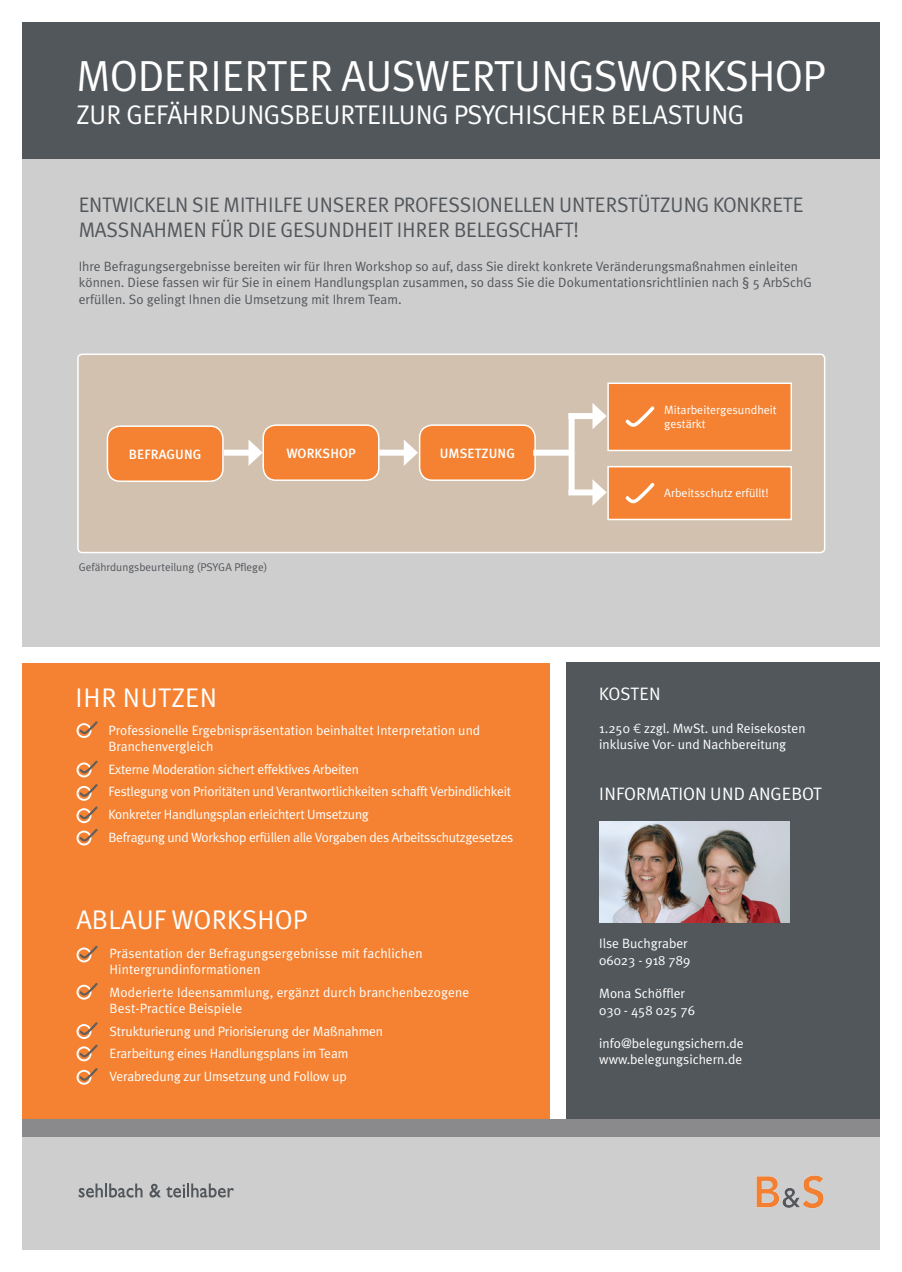
<style>
.page{position:relative;width:902px;height:1272px;background:#fff}
.page>*{position:absolute;margin:0;border:0;box-sizing:border-box;transform-origin:0 0}
.t1{font:43.5px "Meta Plus Normal";letter-spacing:-.02em;color:#fff}
.t2{font:27px "Meta Plus Normal";color:#fff}
.t3{font:27px "Meta Plus Normal";letter-spacing:.02em;color:#fff}
.t4{font:21px/25.2px "Meta Plus Normal";letter-spacing:-.01em;color:#52575b}
.t5{font:18px "Meta Plus Normal";color:#fff}
.t6{font:13.5px/16.2px "Meta Plus Normal";color:#fff}
.t7{font:13.5px/16.5px "Meta Plus Normal";color:#52575b}
.t8{font:13.5px "Meta Plus Normal";letter-spacing:-.02em;color:#fff}
.t9{font:500 13.5px "Meta Plus";letter-spacing:.005em;color:#fff}
.t10{font:12px/14.4px "Meta Plus Normal";color:#fff}
.Absatz_weiss{font:11.25px "Meta Plus Normal";color:#52575b}
.s1{font-family:"Whitney"}
</style>
<div class="page">
<div style="left:21px;top:4px;width:874px;height:156px;background:#52575b"></div>
<div style="left:6px;top:662px;width:543px;height:464px;background:#f48232"></div>
<div style="left:0;top:160px;width:901px;height:486px;background:#cfcecf"></div>
<div style="left:78px;top:354px;width:746px;height:198px;background:#d2c1ae;border-radius:4px"></div>
<div style="left:77px;top:353px;width:748px;height:200px;border:2px solid #fff;border-radius:4px"></div>
<div style="left:566px;top:662px;width:314px;height:543px;background:#52575b"></div>
<svg style="left:76px;top:721px;width:22px;height:17px"></svg>
<svg style="left:76px;top:945px;width:22px;height:17px"></svg>
<svg style="left:76px;top:983px;width:22px;height:16px"></svg>
<svg style="left:76px;top:1022px;width:22px;height:39px"></svg>
<svg style="left:76px;top:1068px;width:22px;height:16px"></svg>
<svg style="left:76px;top:760px;width:22px;height:17px"></svg>
<svg style="left:76px;top:784px;width:22px;height:61px"></svg>
<div style="left:107px;top:426px;width:116px;height:55px;background:#f48232;border-radius:13px"></div>
<div style="left:107px;top:425px;width:117px;height:57px;border:2px solid #fff;border-radius:13px"></div>
<div style="left:263px;top:425px;width:116px;height:55px;background:#f48232;border-radius:13px"></div>
<div style="left:262px;top:424px;width:117px;height:57px;border:2px solid #fff;border-radius:13px"></div>
<div style="left:419px;top:425px;width:116px;height:55px;background:#f48232;border-radius:13px"></div>
<div style="left:419px;top:424px;width:117px;height:57px;border:2px solid #fff;border-radius:13px"></div>
<div style="left:224px;top:449px;width:30px;height:6px;background:#fff"></div>
<svg style="left:248px;top:439px;width:15px;height:27px"></svg>
<div style="left:379px;top:449px;width:30px;height:6px;background:#fff"></div>
<svg style="left:404px;top:440px;width:14px;height:26px"></svg>
<div style="left:533px;top:449px;width:40px;height:6px;background:#fff"></div>
<div style="left:568px;top:413px;width:29px;height:6px;background:#fff"></div>
<svg style="left:592px;top:403px;width:14px;height:26px"></svg>
<div style="left:568px;top:489px;width:29px;height:6px;background:#fff"></div>
<svg style="left:592px;top:479px;width:14px;height:26px"></svg>
<div style="left:568px;top:413px;width:6px;height:81px;background:#fff"></div>
<div style="left:608px;top:466px;width:183px;height:53px;background:#f48232"></div>
<div style="left:607px;top:466px;width:185px;height:54px;border:2px solid #fff"></div>
<svg style="left:625px;top:482px;width:30px;height:21px"></svg>
<div style="left:608px;top:383px;width:183px;height:67px;background:#f48232"></div>
<div style="left:607px;top:382px;width:185px;height:69px;border:2px solid #fff"></div>
<svg style="left:625px;top:406px;width:30px;height:21px"></svg>
<img style="left:599px;top:821px;width:190px;height:101px">
<div style="left:4px;top:1120px;width:893px;height:151px;background:#cfcecf"></div>
<div style="left:0;top:1118px;width:901px;height:17px;background:#8a898c"></div>
<div style="left:0;top:0;width:901px;height:21px;background:#fff"></div>
<div style="left:0;top:1250px;width:901px;height:21px;background:#fff"></div>
<div style="left:0;top:0;width:21px;height:1271px;background:#fff"></div>
<div style="left:880px;top:0;width:21px;height:1271px;background:#fff"></div>
<svg style="left:79px;top:1183px;width:63px;height:14px"></svg>
<svg style="left:149px;top:1183px;width:85px;height:14px"></svg>
<img style="left:756px;top:1175px;width:68px;height:33px">
<p class="t1" style="left:77px;top:51px;width:750px">MODERIERTER AUSWERTUNGSWORKSHOP</p>
<p class="t2" style="left:77px;top:99px;width:669px">ZUR GEFÄHRDUNGSBEURTEILUNG PSYCHISCHER BELASTUNG</p>
<p class="t4" style="left:79px;top:192px;width:726px">ENTWICKELN SIE MITHILFE UNSERER PROFESSIONELLEN UNTERSTÜTZUNG KONKRETE<br>MASSNAHMEN FÜR DIE GESUNDHEIT IHRER BELEGSCHAFT!</p>
<p class="t7" style="left:79px;top:258px;width:734px">Ihre Befragungsergebnisse bereiten wir für Ihren Workshop so auf, dass Sie direkt konkrete Veränderungsmaßnahmen einleiten können. Diese fassen wir für Sie in einem Handlungsplan zusammen, so dass Sie die Dokumentationsrichtlinien nach § 5 ArbSchG erfüllen. So gelingt Ihnen die Umsetzung mit Ihrem Team.</p>
<p class="t9" style="left:129px;top:446px;width:74px">BEFRAGUNG</p>
<p class="t9" style="left:286px;top:445px;width:71px">WORKSHOP</p>
<p class="t9" style="left:440px;top:445px;width:77px">UMSETZUNG</p>
<p class="Absatz_weiss" style="left:79px;top:560px;width:190px">Gefährdungsbeurteilung (PSYGA Pflege)</p>
<p class="t3" style="left:75px;top:681px;width:143px">IHR NUTZEN</p>
<p class="t6" style="left:108px;top:722px;width:373px">Professionelle Ergebnispräsentation beinhaltet Interpretation und<br>Branchenvergleich</p>
<p class="t8" style="left:108px;top:761px;width:252px">Externe Moderation sichert effektives Arbeiten</p>
<p class="t8" style="left:108px;top:783px;width:404px">Festlegung von Prioritäten und Verantwortlichkeiten schafft Verbindlichkeit</p>
<p class="t8" style="left:108px;top:806px;width:262px">Konkreter Handlungsplan erleichtert Umsetzung</p>
<p class="t8" style="left:108px;top:829px;width:406px">Befragung und Workshop erfüllen alle Vorgaben des Arbeitsschutzgesetzes</p>
<p class="t2" style="left:76px;top:904px;width:232px">ABLAUF WORKSHOP</p>
<p class="t6" style="left:109px;top:945px;width:314px">Präsentation der Befragungsergebnisse mit fachlichen<br>Hintergrundinformationen</p>
<p class="t6" style="left:109px;top:983px;width:361px">Moderierte Ideensammlung, ergänzt durch branchenbezogene<br>Best-Practice Beispiele</p>
<p class="t6" style="left:109px;top:1022px;width:275px">Strukturierung und Priorisierung der Maßnahmen</p>
<p class="t6" style="left:109px;top:1045px;width:240px">Erarbeitung eines Handlungsplans im Team</p>
<p class="t6" style="left:109px;top:1067px;width:239px">Verabredung zur Umsetzung und Follow up</p>
<p class="t10" style="left:664px;top:402px;width:114px">Mitarbeitergesundheit gestärkt</p>
<p class="t10" style="left:664px;top:486px;width:106px">Arbeitsschutz erfüllt!</p>
<p class="t5" style="left:599px;top:683px;width:63px">KOSTEN</p>
<p class="t6" style="left:599px;top:719px;width:208px">1.250 <span class="s1">€</span> zzgl. MwSt. und Reisekosten inklusive Vor- und Nachbereitung</p>
<p class="t5" style="left:599px;top:783px;width:224px">INFORMATION UND ANGEBOT</p>
<p class="t6" style="left:599px;top:935px;width:90px">Ilse Buchgraber</p>
<p class="t6" style="left:599px;top:952px;width:92px">06023 - 918 789</p>
<p class="t6" style="left:599px;top:985px;width:87px">Mona Schöffler</p>
<p class="t6" style="left:599px;top:1001px;width:97px">030 - 458 025 76</p>
<p class="t6" style="left:599px;top:1034px;width:146px">info@belegungsichern.de</p>
<p class="t6" style="left:599px;top:1051px;width:144px">www.belegungsichern.de</p>
</div>
